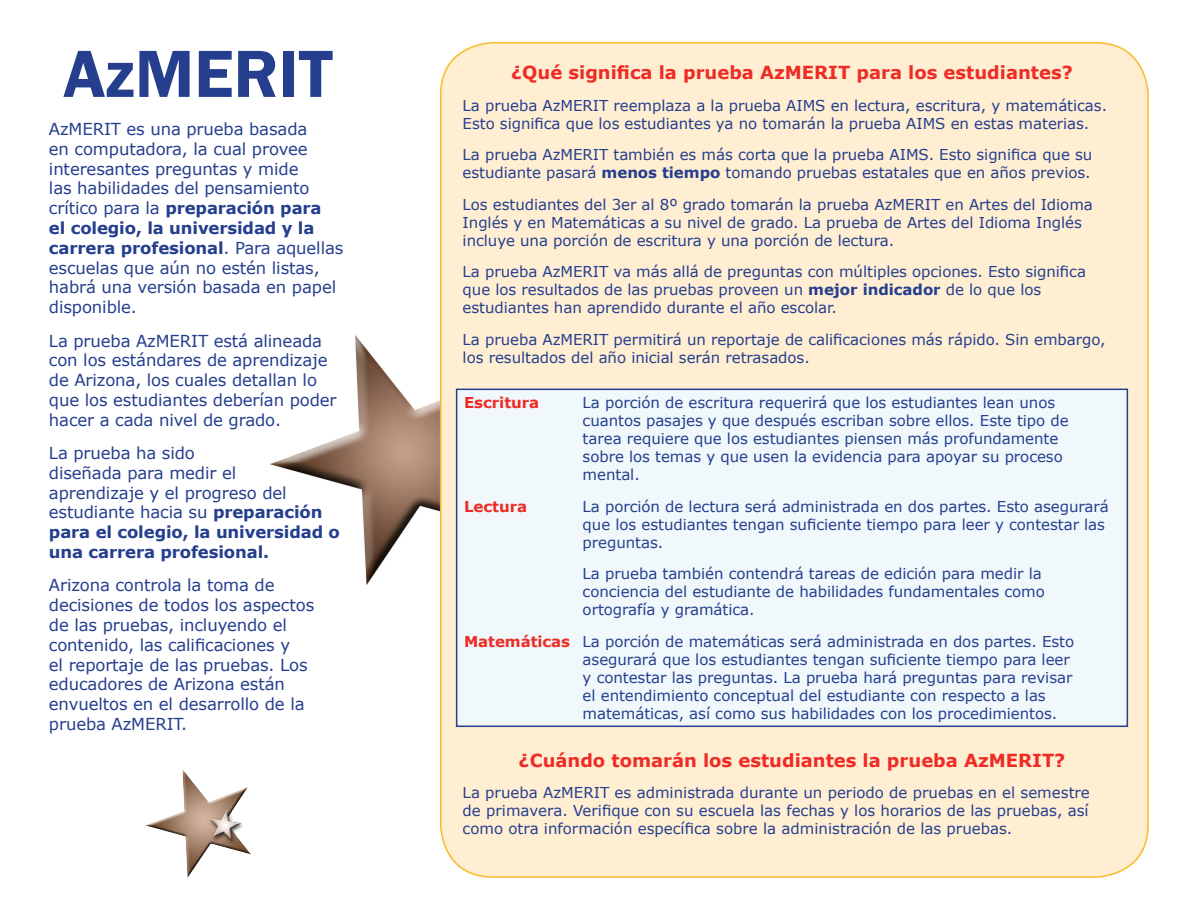
<style>
.page{position:relative;width:1188px;height:918px;background:#fff}
.page>*{position:absolute;margin:0;border:0;box-sizing:border-box;transform-origin:0 0}
.t1{font:600 69px "Franklin Gothic";color:#253f8e}
.headings{font:700 18px "Verdana";color:#ee2c25}
.Body_Text{font:16.5px/19.8px "Verdana";letter-spacing:-.01em;color:#253f8e}
.Body_Text-2{font:15px/18px "Verdana";letter-spacing:-.005em;color:#253f8e}
.t2{font:700 15px "Verdana";letter-spacing:-.005em;color:#ee2c25}
.s1{font-weight:700}
.s2{font-weight:700;color:#ee2c25}
</style>
<div class="page">
<img style="left:145px;top:42px;width:1004px;height:836px">
<div style="left:457px;top:389px;width:670px;height:337px;background:#f0f8fc"></div>
<div style="left:456px;top:389px;width:672px;height:338px;border:2px solid #253f8e"></div>
<img style="left:146px;top:769px;width:104px;height:109px">
<p class="t1" style="left:63px;top:31px;width:271px">AzMERIT</p>
<p class="Body_Text" style="left:49px;top:119px;width:296px">AzMERIT es una prueba basada<br>en computadora, la cual provee interesantes preguntas y mide<br>las habilidades del pensamiento crítico para la <span class="s1">preparación para<br>el colegio, la universidad y la carrera profesional</span>. Para aquellas escuelas que aún no estén listas, habrá una versión basada en papel disponible.</p>
<p class="Body_Text" style="left:49px;top:330px;width:289px">La prueba AzMERIT está alineada con los estándares de aprendizaje de Arizona, los cuales detallan lo que los estudiantes deberían poder hacer a cada nivel de grado.</p>
<p class="Body_Text" style="left:49px;top:443px;width:292px">La prueba ha sido<br>diseñada para medir el<br>aprendizaje y el progreso del estudiante hacia su <span class="s1">preparación para el colegio, la universidad o una carrera profesional.</span></p>
<p class="Body_Text" style="left:49px;top:575px;width:267px">Arizona controla la toma de decisiones de todos los aspectos de las pruebas, incluyendo el contenido, las calificaciones y<br>el reportaje de las pruebas. Los educadores de Arizona están envueltos en el desarrollo de la prueba AzMERIT.</p>
<p class="headings" style="left:511px;top:60px;width:563px">¿Qué significa la prueba AzMERIT para los estudiantes?</p>
<p class="Body_Text-2" style="left:463px;top:96px;width:646px">La prueba AzMERIT reemplaza a la prueba AIMS en lectura, escritura, y matemáticas.<br>Esto significa que los estudiantes ya no tomarán la prueba AIMS en estas materias.</p>
<p class="Body_Text-2" style="left:463px;top:145px;width:631px">La prueba AzMERIT también es más corta que la prueba AIMS. Esto significa que su estudiante pasará <span class="s1">menos tiempo</span> tomando pruebas estatales que en años previos.</p>
<p class="Body_Text-2" style="left:463px;top:195px;width:632px">Los estudiantes del 3er al 8º grado tomarán la prueba AzMERIT en Artes del Idioma<br>Inglés y en Matemáticas a su nivel de grado. La prueba de Artes del Idioma Inglés incluye una porción de escritura y una porción de lectura.</p>
<p class="Body_Text-2" style="left:463px;top:262px;width:625px">La prueba AzMERIT va más allá de preguntas con múltiples opciones. Esto significa que los resultados de las pruebas proveen un <span class="s1">mejor indicador</span> de lo que los estudiantes han aprendido durante el año escolar.</p>
<p class="Body_Text-2" style="left:463px;top:330px;width:645px">La prueba AzMERIT permitirá un reportaje de calificaciones más rápido. Sin embargo, los resultados del año inicial serán retrasados.</p>
<p class="t2" style="left:464px;top:392px;width:77px">Escritura</p>
<p class="Body_Text-2" style="left:583px;top:394px;width:488px">La porción de escritura requerirá que los estudiantes lean unos cuantos pasajes y que después escriban sobre ellos. Este tipo de tarea requiere que los estudiantes piensen más profundamente sobre los temas y que usen la evidencia para apoyar su proceso mental.</p>
<p class="t2" style="left:464px;top:496px;width:64px">Lectura</p>
<p class="Body_Text-2" style="left:583px;top:497px;width:528px">La porción de lectura será administrada en dos partes. Esto asegurará que los estudiantes tengan suficiente tiempo para leer y contestar las preguntas.</p>
<p class="Body_Text-2" style="left:583px;top:565px;width:464px">La prueba también contendrá tareas de edición para medir la conciencia del estudiante de habilidades fundamentales como ortografía y gramática.</p>
<p class="Body_Text-2" style="left:583px;top:632px;width:493px;text-indent:-118px"><span class="s2">Matemáticas</span> La porción de matemáticas será administrada en dos partes. Esto asegurará que los estudiantes tengan suficiente tiempo para leer y contestar las preguntas. La prueba hará preguntas para revisar el entendimiento conceptual del estudiante con respecto a las matemáticas, así como sus habilidades con los procedimientos.</p>
<p class="headings" style="left:519px;top:747px;width:548px">¿Cuándo tomarán los estudiantes la prueba AzMERIT?</p>
<p class="Body_Text-2" style="left:463px;top:784px;width:629px;text-align:justify">La prueba AzMERIT es administrada durante un periodo de pruebas en el semestre de primavera. Verifique con su escuela las fechas y los horarios de las pruebas, así como otra información específica sobre la administración de las pruebas.</p>
</div>
